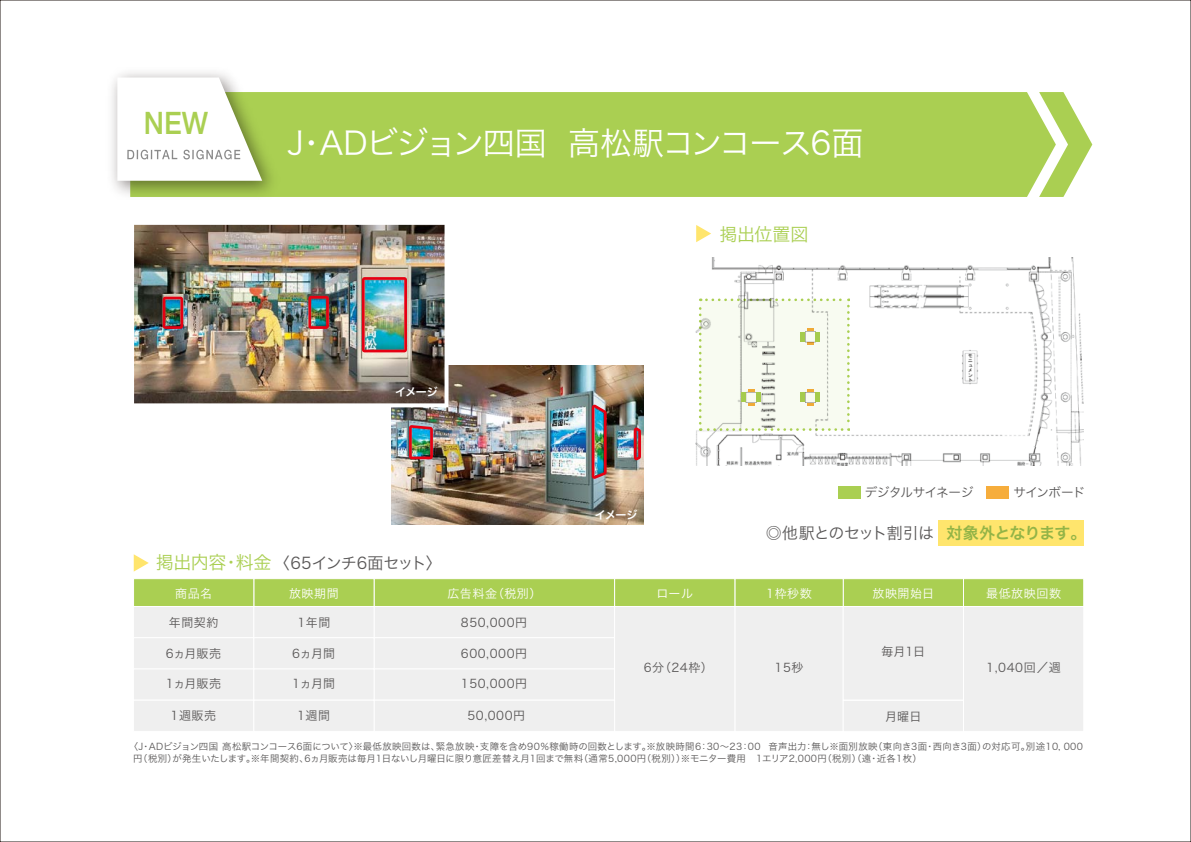
<style>
.page{position:relative;width:1191px;height:842px;background:#fff}
.page>*{position:absolute;margin:0;border:0;box-sizing:border-box;transform-origin:0 0}
.t1{font:32px "Hira Kaku Pro W3";letter-spacing:-.05em;color:#fff}
.t2{font:500 30.8px "Helvetica Neue";color:#aacf52;scale:.91 1}
.t3{font:18px "Hira Kaku Pro W3";letter-spacing:-.01em;color:#aacf52}
.t4{font:16px "Hira Kaku Pro W3";letter-spacing:-.045em;color:#595757}
.t5{font:16px "Hira Kaku Pro W3";letter-spacing:-.015em;color:#595757}
.t6{font:12.6px "Hira Kaku Pro W3";letter-spacing:-.045em;color:#595757}
.t7{font:12px "Hira Kaku Pro W3";letter-spacing:.05em;color:#595757}
.t8{font:12px "Hira Kaku Pro W3";letter-spacing:.05em;color:#fff}
.t9{font:11px "Hira Kaku Pro W6";letter-spacing:-.045em;color:#fff}
.t10{font:9.4px/12px "Hira Kaku Pro W3";letter-spacing:.015em;color:#595757}
.s1{font-family:"Hira Kaku Pro W6";color:#93b447}
.s2{font-size:18px;color:#aacf52}
</style>
<div class="page">
<div style="left:287px;top:92px;width:752px;height:105px;background:#aacf52"></div>
<svg style="left:1039px;top:92px;width:53px;height:105px"></svg>
<img style="left:112px;top:72px;width:175px;height:125px">
<svg style="left:696px;top:225px;width:15px;height:17px"></svg>
<svg style="left:117px;top:77px;width:145px;height:104px"></svg>
<div style="left:939px;top:520px;width:145px;height:25px;background:#ffe56d"></div>
<svg style="left:134px;top:554px;width:15px;height:18px"></svg>
<div style="left:734px;top:606px;width:109px;height:126px;background:#efefef;border:1px solid #fff"></div>
<div style="left:373px;top:606px;width:242px;height:32px;background:#efefef"></div>
<div style="left:373px;top:637px;width:242px;height:32px;background:#efefef;border:1px solid #fff"></div>
<div style="left:373px;top:668px;width:242px;height:33px;background:#efefef;border:1px solid #fff"></div>
<div style="left:133px;top:606px;width:121px;height:32px;background:#efefef"></div>
<div style="left:253px;top:606px;width:121px;height:32px;background:#efefef"></div>
<div style="left:133px;top:637px;width:121px;height:32px;background:#efefef;border:1px solid #fff"></div>
<div style="left:253px;top:637px;width:121px;height:32px;background:#efefef;border:1px solid #fff"></div>
<div style="left:133px;top:668px;width:121px;height:33px;background:#efefef;border:1px solid #fff"></div>
<div style="left:253px;top:668px;width:121px;height:33px;background:#efefef;border:1px solid #fff"></div>
<div style="left:963px;top:606px;width:121px;height:126px;background:#efefef;border:1px solid #fff"></div>
<div style="left:843px;top:606px;width:120px;height:94px;background:#efefef"></div>
<div style="left:843px;top:700px;width:120px;height:31px;background:#efefef"></div>
<div style="left:842px;top:606px;width:122px;height:95px;border:1px solid #fff"></div>
<div style="left:842px;top:700px;width:122px;height:32px;border:1px solid #fff"></div>
<div style="left:614px;top:606px;width:121px;height:126px;background:#efefef;border:1px solid #fff"></div>
<div style="left:373px;top:578px;width:242px;height:29px;background:#aacf52;border:1px solid #fff"></div>
<div style="left:963px;top:578px;width:121px;height:29px;background:#aacf52;border:1px solid #fff"></div>
<div style="left:842px;top:578px;width:122px;height:29px;background:#aacf52;border:1px solid #fff"></div>
<div style="left:734px;top:578px;width:109px;height:29px;background:#aacf52;border:1px solid #fff"></div>
<div style="left:614px;top:578px;width:121px;height:29px;background:#aacf52;border:1px solid #fff"></div>
<div style="left:253px;top:578px;width:121px;height:29px;background:#aacf52;border:1px solid #fff"></div>
<div style="left:133px;top:578px;width:121px;height:29px;background:#aacf52;border:1px solid #fff"></div>
<div style="left:373px;top:700px;width:242px;height:32px;background:#efefef;border:1px solid #fff"></div>
<div style="left:133px;top:700px;width:121px;height:32px;background:#efefef;border:1px solid #fff"></div>
<div style="left:253px;top:700px;width:121px;height:32px;background:#efefef;border:1px solid #fff"></div>
<img style="left:695px;top:257px;width:388px;height:208px">
<svg style="left:699px;top:298px;width:150px;height:133px"></svg>
<div style="left:837px;top:486px;width:23px;height:13px;background:#aacf52"></div>
<div style="left:986px;top:486px;width:23px;height:13px;background:#f6ad3c"></div>
<img style="left:392px;top:366px;width:252px;height:159px">
<svg style="left:592px;top:405px;width:14px;height:74px"></svg>
<svg style="left:634px;top:427px;width:7px;height:33px"></svg>
<svg style="left:409px;top:425px;width:24px;height:34px"></svg>
<img style="left:134px;top:224px;width:314px;height:183px">
<img style="left:362px;top:277px;width:45px;height:75px">
<svg style="left:308px;top:296px;width:21px;height:33px"></svg>
<svg style="left:163px;top:297px;width:20px;height:32px"></svg>
<h2 class="t2" style="left:144px;top:98px;width:72px">NEW</h2>
<h1 class="t1" style="left:287px;top:115px;width:577px">J･ADビジョン四国 高松駅コンコース6面</h1>
<p class="t9" style="left:395px;top:382px;width:44px">イメージ</p>
<h3 class="t3" style="left:719px;top:218px;width:91px">掲出位置図</h3>
<p class="t9" style="left:595px;top:505px;width:44px">イメージ</p>
<h3 class="t6" style="left:864px;top:481px;width:110px">デジタルサイネージ</h3>
<h3 class="t6" style="left:1013px;top:481px;width:73px">サインボード</h3>
<h3 class="t4" style="left:766px;top:519px;width:322px">◎他駅とのセット割引は <span class="s1">対象外となります。</span></h3>
<h3 class="t5" style="left:156px;top:548px;width:287px"><span class="s2">掲出内容・料金</span>〈65インチ6面セット〉</h3>
<p class="t8" style="left:175px;top:582px;width:39px">商品名</p>
<p class="t7" style="left:169px;top:612px;width:51px">年間契約</p>
<p class="t7" style="left:166px;top:643px;width:57px">6ヵ月販売</p>
<p class="t7" style="left:166px;top:673px;width:57px">1ヵ月販売</p>
<p class="t8" style="left:289px;top:582px;width:51px">放映期間</p>
<p class="t7" style="left:297px;top:612px;width:35px">1年間</p>
<p class="t7" style="left:292px;top:643px;width:44px">6ヵ月間</p>
<p class="t7" style="left:292px;top:673px;width:44px">1ヵ月間</p>
<p class="t8" style="left:447px;top:582px;width:95px">広告料金（税別）</p>
<p class="t7" style="left:461px;top:612px;width:68px">850,000円</p>
<p class="t7" style="left:461px;top:643px;width:68px">600,000円</p>
<p class="t7" style="left:461px;top:673px;width:68px">150,000円</p>
<p class="t7" style="left:170px;top:705px;width:47px">1週販売</p>
<p class="t7" style="left:297px;top:705px;width:35px">1週間</p>
<p class="t7" style="left:467px;top:705px;width:59px">50,000円</p>
<p class="t8" style="left:656px;top:582px;width:38px">ロール</p>
<p class="t7" style="left:643px;top:657px;width:71px">6分（24枠）</p>
<p class="t8" style="left:766px;top:582px;width:47px">1枠秒数</p>
<p class="t7" style="left:774px;top:657px;width:30px">15秒</p>
<p class="t8" style="left:872px;top:582px;width:63px">放映開始日</p>
<p class="t7" style="left:881px;top:640px;width:45px">毎月1日</p>
<p class="t7" style="left:885px;top:706px;width:38px">月曜日</p>
<p class="t8" style="left:986px;top:582px;width:76px">最低放映回数</p>
<p class="t7" style="left:986px;top:657px;width:76px">1,040回／週</p>
<p class="t10" style="left:133px;top:740px;width:951px;text-indent:-5px">〈J・ADビジョン四国 高松駅コンコース6面について〉※最低放映回数は、緊急放映・支障を含め90％稼働時の回数とします。※放映時間6：30～23：00 音声出力：無し※面別放映（東向き3面・西向き3面）の対応可。別途10，000円（税別）が発生いたします。※年間契約、6ヵ月販売は毎月1日ないし月曜日に限り意匠差替え月1回まで無料（通常5,000円（税別））※モニター費用　1エリア2,000円（税別）（遠・近各1枚）</p>
</div>
